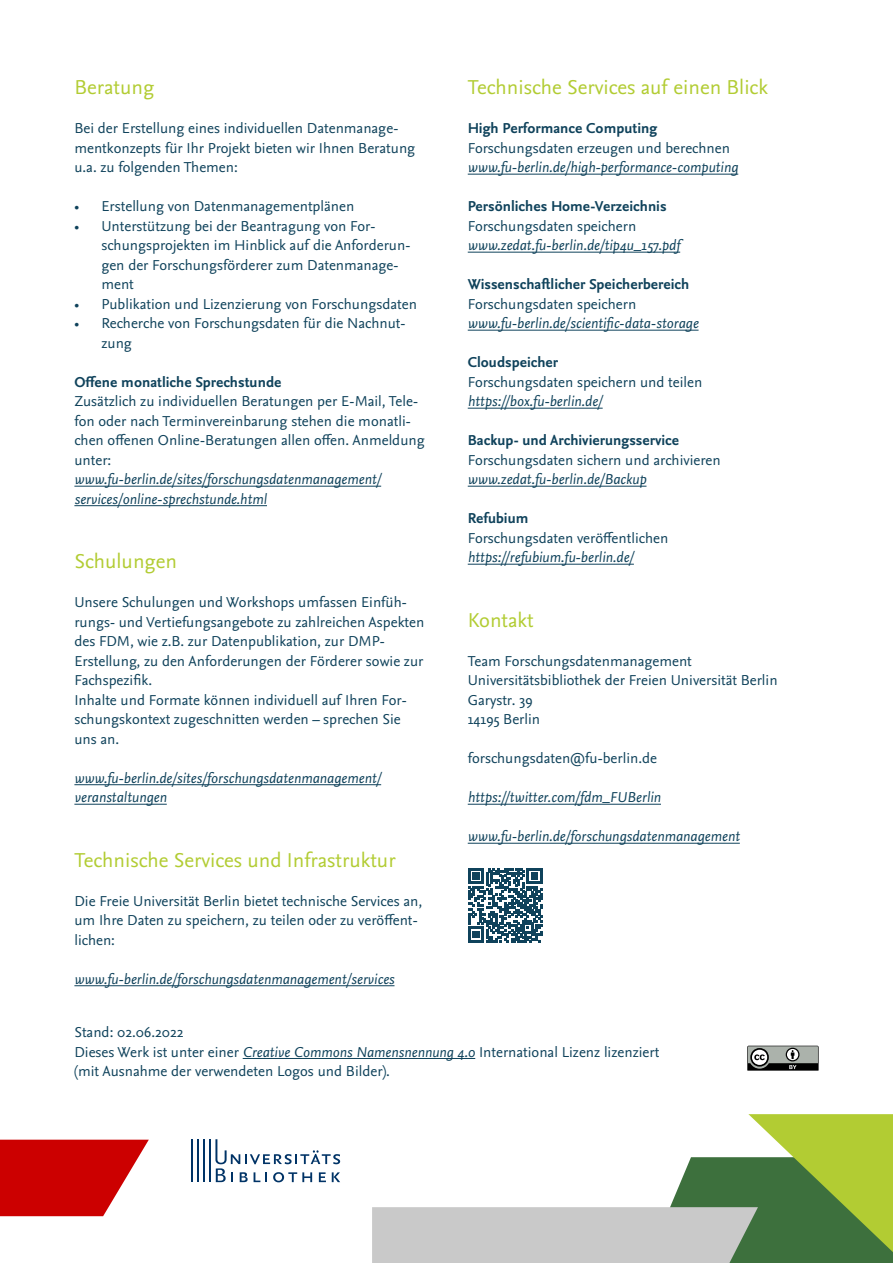
<style>
.page{position:relative;width:893px;height:1263px;background:#fff}
.page>*{position:absolute;margin:0;border:0;box-sizing:border-box;transform-origin:0 0}
.Fließtext_Ueberschri{font:21px "Nexus Sans Pro";color:#b2cc33}
.Fließtext{font:15px/19.5px "Nexus Sans Pro";color:#0f425b}
.Fließtext-2{font:italic 15px/19.5px "Nexus Sans Pro";color:#0f425b}
.Fließtext_bold{font:700 15px "Nexus Sans Pro";color:#0f425b}
.s1{font-style:italic}
</style>
<div class="page">
<hr style="left:74px;top:486px;width:307px;height:1px;background:#0f425b">
<hr style="left:74px;top:505px;width:193px;height:1px;background:#0f425b">
<hr style="left:74px;top:784px;width:307px;height:1px;background:#0f425b">
<hr style="left:74px;top:804px;width:93px;height:1px;background:#0f425b">
<hr style="left:74px;top:985px;width:320px;height:1px;background:#0f425b">
<hr style="left:468px;top:174px;width:270px;height:1px;background:#0f425b">
<hr style="left:468px;top:252px;width:212px;height:1px;background:#0f425b">
<hr style="left:468px;top:330px;width:231px;height:1px;background:#0f425b">
<hr style="left:468px;top:408px;width:135px;height:1px;background:#0f425b">
<hr style="left:468px;top:486px;width:178px;height:1px;background:#0f425b">
<hr style="left:468px;top:564px;width:166px;height:1px;background:#0f425b">
<hr style="left:468px;top:804px;width:193px;height:1px;background:#0f425b">
<hr style="left:468px;top:843px;width:272px;height:1px;background:#0f425b">
<svg style="left:215px;top:1139px;width:125px;height:43px"></svg>
<hr style="left:209px;top:1139px;width:2px;height:43px;background:#036">
<hr style="left:203px;top:1139px;width:2px;height:43px;background:#036">
<hr style="left:197px;top:1139px;width:2px;height:43px;background:#036">
<hr style="left:191px;top:1139px;width:2px;height:43px;background:#036">
<svg style="left:372px;top:1114px;width:521px;height:149px"></svg>
<svg style="left:0;top:1140px;width:149px;height:76px"></svg>
<svg style="left:468px;top:868px;width:75px;height:75px"></svg>
<svg style="left:747px;top:1046px;width:72px;height:24px;background:#787c78"></svg>
<hr style="left:243px;top:1058px;width:232px;height:1px;background:#0f425b">
<p class="Fließtext_Ueberschri" style="left:74px;top:72px;width:81px">Beratung</p>
<p class="Fließtext" style="left:74px;top:118px;width:342px">Bei der Erstellung eines individuellen Datenmanage&shy;mentkonzepts für Ihr Projekt bieten wir Ihnen Beratung u.a. zu folgenden Themen:</p>
<p class="Fließtext" style="left:74px;top:196px;width:281px">• Erstellung von Datenmanagementplänen</p>
<p class="Fließtext" style="left:101px;top:215px;width:311px;text-indent:-27px">• Unterstützung bei der Beantragung von For&shy;schungsprojekten im Hinblick auf die Anforderun&shy;gen der Forschungsförderer zum Datenmanage&shy;ment</p>
<p class="Fließtext" style="left:74px;top:293px;width:344px">• Publikation und Lizenzierung von Forschungsdaten</p>
<p class="Fließtext" style="left:101px;top:313px;width:306px;text-indent:-27px">• Recherche von Forschungsdaten für die Nachnut&shy;zung</p>
<p class="Fließtext_bold" style="left:74px;top:371px;width:209px">Offene monatliche Sprechstunde</p>
<p class="Fließtext" style="left:74px;top:391px;width:352px">Zusätzlich zu individuellen Beratungen per E-Mail, Tele&shy;fon oder nach Terminvereinbarung stehen die monatli&shy;chen offenen Online-Beratungen allen offen. Anmeldung unter:</p>
<p class="Fließtext-2" style="left:74px;top:469px;width:308px">www.fu-berlin.de/sites/forschungsdatenmanagement/ services/online-sprechstunde.html</p>
<p class="Fließtext_Ueberschri" style="left:74px;top:546px;width:104px">Schulungen</p>
<p class="Fließtext" style="left:74px;top:592px;width:351px">Unsere Schulungen und Workshops umfassen Einfüh&shy;rungs- und Vertiefungsangebote zu zahlreichen Aspekten des FDM, wie z.B. zur Datenpublikation, zur DMP-Erstellung, zu den Anforderungen der Förderer sowie zur Fachspezifik.</p>
<p class="Fließtext" style="left:74px;top:689px;width:334px">Inhalte und Formate können individuell auf Ihren For&shy;schungskontext zugeschnitten werden – sprechen Sie uns an.</p>
<p class="Fließtext-2" style="left:74px;top:767px;width:308px">www.fu-berlin.de/sites/forschungsdatenmanagement/ veranstaltungen</p>
<p class="Fließtext_Ueberschri" style="left:74px;top:844px;width:323px">Technische Services und Infrastruktur</p>
<p class="Fließtext" style="left:74px;top:890px;width:349px">Die Freie Universität Berlin bietet technische Services an, um Ihre Daten zu speichern, zu teilen oder zu veröffent&shy;lichen:</p>
<p class="Fließtext-2" style="left:74px;top:968px;width:322px">www.fu-berlin.de/forschungsdatenmanagement/services</p>
<p class="Fließtext_Ueberschri" style="left:468px;top:72px;width:302px">Technische Services auf einen Blick</p>
<p class="Fließtext_bold" style="left:468px;top:117px;width:191px">High Performance Computing</p>
<p class="Fließtext" style="left:468px;top:137px;width:264px">Forschungsdaten erzeugen und berechnen</p>
<p class="Fließtext-2" style="left:468px;top:157px;width:272px">www.fu-berlin.de/high-performance-computing</p>
<p class="Fließtext_bold" style="left:468px;top:195px;width:200px">Persönliches Home-Verzeichnis</p>
<p class="Fließtext" style="left:468px;top:215px;width:170px">Forschungsdaten speichern</p>
<p class="Fließtext-2" style="left:468px;top:235px;width:214px">www.zedat.fu-berlin.de/tip4u_157.pdf</p>
<p class="Fließtext_bold" style="left:468px;top:273px;width:223px">Wissenschaftlicher Speicherbereich</p>
<p class="Fließtext" style="left:468px;top:293px;width:170px">Forschungsdaten speichern</p>
<p class="Fließtext-2" style="left:468px;top:313px;width:232px">www.fu-berlin.de/scientific-data-storage</p>
<p class="Fließtext_bold" style="left:468px;top:351px;width:92px">Cloudspeicher</p>
<p class="Fließtext" style="left:468px;top:371px;width:236px">Forschungsdaten speichern und teilen</p>
<p class="Fließtext-2" style="left:468px;top:391px;width:136px">https://box.fu-berlin.de/</p>
<p class="Fließtext_bold" style="left:468px;top:429px;width:213px">Backup- und Archivierungsservice</p>
<p class="Fließtext" style="left:468px;top:449px;width:254px">Forschungsdaten sichern und archivieren</p>
<p class="Fließtext-2" style="left:468px;top:469px;width:180px">www.zedat.fu-berlin.de/Backup</p>
<p class="Fließtext_bold" style="left:468px;top:507px;width:62px">Refubium</p>
<p class="Fließtext" style="left:468px;top:527px;width:202px">Forschungsdaten veröffentlichen</p>
<p class="Fließtext-2" style="left:468px;top:547px;width:168px">https://refubium.fu-berlin.de/</p>
<p class="Fließtext_Ueberschri" style="left:468px;top:604px;width:67px">Kontakt</p>
<p class="Fließtext" style="left:468px;top:650px;width:226px">Team Forschungsdatenmanagement</p>
<p class="Fließtext" style="left:468px;top:670px;width:311px">Universitätsbibliothek der Freien Universität Berlin</p>
<p class="Fließtext" style="left:468px;top:689px;width:66px">Garystr. 39</p>
<p class="Fließtext" style="left:468px;top:709px;width:74px">14195 Berlin</p>
<p class="Fließtext" style="left:468px;top:748px;width:191px">forschungsdaten@fu-berlin.de</p>
<p class="Fließtext-2" style="left:468px;top:787px;width:195px">https://twitter.com/fdm_FUBerlin</p>
<p class="Fließtext-2" style="left:468px;top:826px;width:274px">www.fu-berlin.de/forschungsdatenmanagement</p>
<p class="Fließtext" style="left:74px;top:1022px;width:111px">Stand: 02.06.2022</p>
<p class="Fließtext" style="left:74px;top:1041px;width:586px">Dieses Werk ist unter einer <span class="s1">Creative Commons Namensnennung 4.0</span> International Lizenz lizenziert</p>
<p class="Fließtext" style="left:74px;top:1061px;width:317px">(mit Ausnahme der verwendeten Logos und Bilder).</p>
</div>
